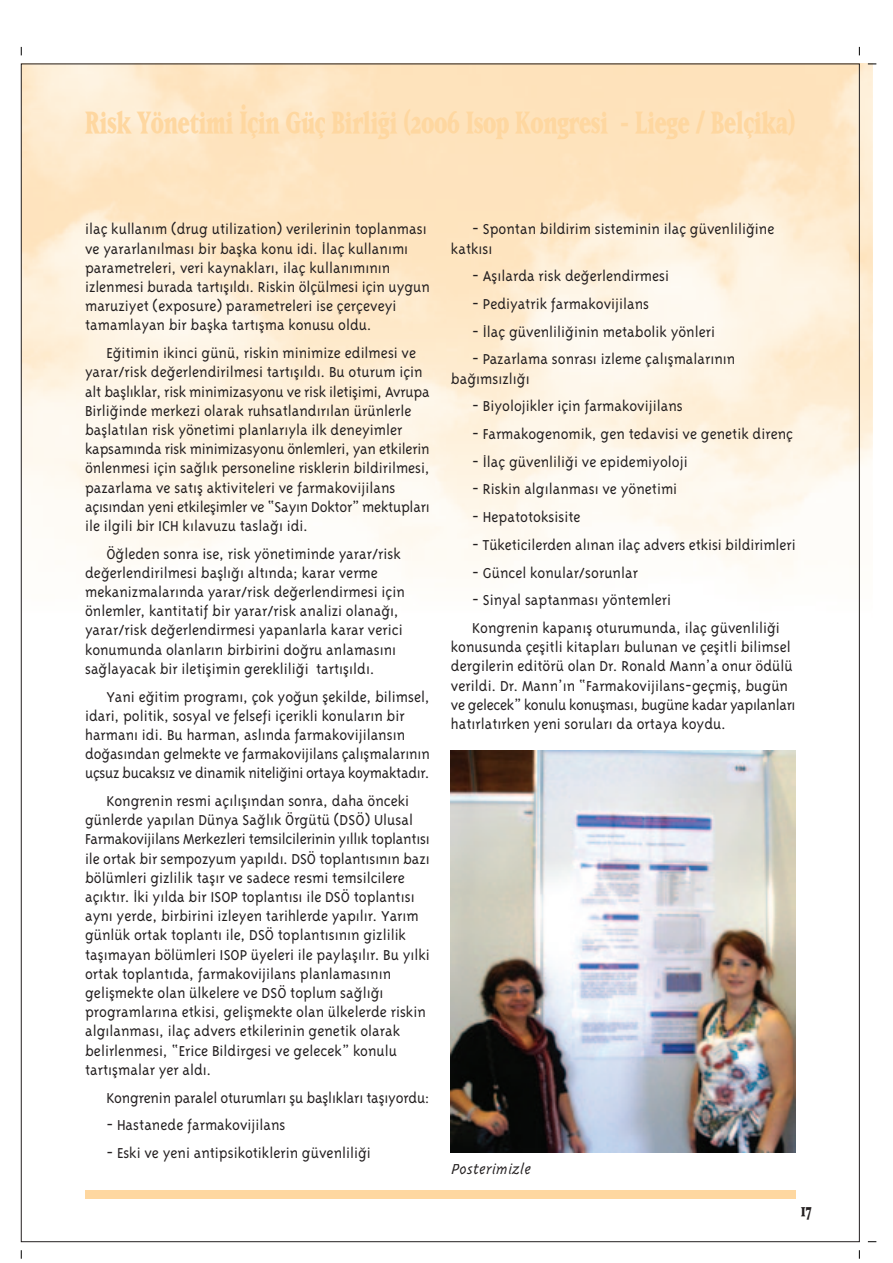
<style>
.page{position:relative;width:893px;height:1263px;background:#fff}
.page>*{position:absolute;margin:0;border:0;box-sizing:border-box;transform-origin:0 0}
.t1{font:800 36px "Matrix Trk";letter-spacing:-.015em;color:#fed7a0;scale:.7 1}
.t2{font:800 21px "Matrix Trk";color:#231f20;scale:.7 1}
.t3{font:300 16.5px/19.2px "Triplex";color:#231f20}
.t4{font:italic 300 16.5px "Triplex";color:#231f20}
</style>
<div class="page">
<div style="left:85px;top:1191px;width:710px;height:8px;background:#fed7a0"></div>
<img style="left:23px;top:64px;width:849px;height:559px">
<img style="left:451px;top:750px;width:345px;height:403px">
<h1 class="t1" style="left:85px;top:104px;width:1016px">Risk Yönetimi ‹çin Güç Birli¤i (2006 Isop Kongresi - Liege / Belçika)</h1>
<p class="t3" style="left:85px;top:221px;width:346px">ilaç kullan›m (drug utilization) verilerinin toplanmas› ve yararlan›lmas› bir baflka konu idi. ‹laç kullan›m› parametreleri, veri kaynaklar›, ilaç kullan›m›n›n izlenmesi burada tart›fl›ld›. Riskin ölçülmesi için uygun maruziyet (exposure) parametreleri ise çerçeveyi tamamlayan bir baflka tart›flma konusu oldu.</p>
<p class="t3" style="left:85px;top:345px;width:346px;text-indent:21px">E¤itimin ikinci günü, riskin minimize edilmesi ve yarar/risk de¤erlendirilmesi tart›fl›ld›. Bu oturum için alt bafll›klar, risk minimizasyonu ve risk iletiflimi, Avrupa Birli¤inde merkezi olarak ruhsatland›r›lan ürünlerle bafllat›lan risk yönetimi planlar›yla ilk deneyimler kapsam›nda risk minimizasyonu önlemleri, yan etkilerin önlenmesi için sa¤l›k personeline risklerin bildirilmesi, pazarlama ve sat›fl aktiviteleri ve farmakovijilans aç›s›ndan yeni etkileflimler ve “Say›n Doktor” mektuplar› ile ilgili bir ICH k›lavuzu tasla¤› idi.</p>
<p class="t3" style="left:85px;top:545px;width:321px;text-indent:21px">Ö¤leden sonra ise, risk yönetiminde yarar/risk de¤erlendirilmesi bafll›¤› alt›nda; karar verme mekanizmalar›nda yarar/risk de¤erlendirmesi için önlemler, kantitatif bir yarar/risk analizi olana¤›, yarar/risk de¤erlendirmesi yapanlarla karar verici konumunda olanlar›n birbirini do¤ru anlamas›n› sa¤layacak bir iletiflimin gereklili¤i tart›fl›ld›.</p>
<p class="t3" style="left:85px;top:688px;width:346px;text-indent:21px">Yani e¤itim program›, çok yo¤un flekilde, bilimsel, idari, politik, sosyal ve felsefi içerikli konular›n bir harman› idi. Bu harman, asl›nda farmakovijilans›n do¤as›ndan gelmekte ve farmakovijilans çal›flmalar›n›n uçsuz bucaks›z ve dinamik niteli¤ini ortaya koymaktad›r.</p>
<p class="t3" style="left:85px;top:793px;width:346px;text-indent:21px">Kongrenin resmi aç›l›fl›ndan sonra, daha önceki günlerde yap›lan Dünya Sa¤l›k Örgütü (DSÖ) Ulusal Farmakovijilans Merkezleri temsilcilerinin y›ll›k toplant›s› ile ortak bir sempozyum yap›ld›. DSÖ toplant›s›n›n baz› bölümleri gizlilik tafl›r ve sadece resmi temsilcilere aç›kt›r. ‹ki y›lda bir ISOP toplant›s› ile DSÖ toplant›s› ayn› yerde, birbirini izleyen tarihlerde yap›l›r. Yar›m günlük ortak toplant› ile, DSÖ toplant›s›n›n gizlilik tafl›mayan bölümleri ISOP üyeleri ile paylafl›l›r. Bu y›lki ortak toplant›da, farmakovijilans planlamas›n›n geliflmekte olan ülkelere ve DSÖ toplum sa¤l›¤› programlar›na etkisi, geliflmekte olan ülkelerde riskin alg›lanmas›, ilaç advers etkilerinin genetik olarak belirlenmesi, “Erice Bildirgesi ve gelecek” konulu tart›flmalar yer ald›.</p>
<p class="t3" style="left:106px;top:1089px;width:325px">Kongrenin paralel oturumlar› flu bafll›klar› tafl›yordu:</p>
<p class="t3" style="left:106px;top:1117px;width:181px">- Hastanede farmakovijilans</p>
<p class="t3" style="left:106px;top:1145px;width:266px">- Eski ve yeni antipsikotiklerin güvenlili¤i</p>
<p class="t3" style="left:451px;top:221px;width:325px;text-indent:21px">- Spontan bildirim sisteminin ilaç güvenlili¤ine katk›s›</p>
<p class="t3" style="left:472px;top:268px;width:198px">- Afl›larda risk de¤erlendirmesi</p>
<p class="t3" style="left:472px;top:296px;width:178px">- Pediyatrik farmakovijilans</p>
<p class="t3" style="left:472px;top:323px;width:244px">- ‹laç güvenlili¤inin metabolik yönleri</p>
<p class="t3" style="left:451px;top:351px;width:286px;text-indent:21px">- Pazarlama sonras› izleme çal›flmalar›n›n ba¤›ms›zl›¤›</p>
<p class="t3" style="left:472px;top:398px;width:212px">- Biyolojikler için farmakovijilans</p>
<p class="t3" style="left:472px;top:426px;width:322px">- Farmakogenomik, gen tedavisi ve genetik direnç</p>
<p class="t3" style="left:472px;top:453px;width:217px">- ‹laç güvenlili¤i ve epidemiyoloji</p>
<p class="t3" style="left:472px;top:481px;width:206px">- Riskin alg›lanmas› ve yönetimi</p>
<p class="t3" style="left:472px;top:509px;width:110px">- Hepatotoksisite</p>
<p class="t3" style="left:472px;top:536px;width:325px">- Tüketicilerden al›nan ilaç advers etkisi bildirimleri</p>
<p class="t3" style="left:472px;top:564px;width:167px">- Güncel konular/sorunlar</p>
<p class="t3" style="left:472px;top:588px;width:309px;line-height:27.8px">- Sinyal saptanmas› yöntemleri<br>Kongrenin kapan›fl oturumunda, ilaç güvenlili¤i</p>
<p class="t3" style="left:451px;top:639px;width:346px">konusunda çeflitli kitaplar› bulunan ve çeflitli bilimsel dergilerin editörü olan Dr. Ronald Mann’a onur ödülü verildi. Dr. Mann’›n “Farmakovijilans-geçmifl, bugün ve gelecek” konulu konuflmas›, bugüne kadar yap›lanlar› hat›rlat›rken yeni sorular› da ortaya koydu.</p>
<p class="t4" style="left:452px;top:1162px;width:81px">Posterimizle</p>
<p class="t2" style="left:800px;top:1199px;width:17px">17</p>
</div>
